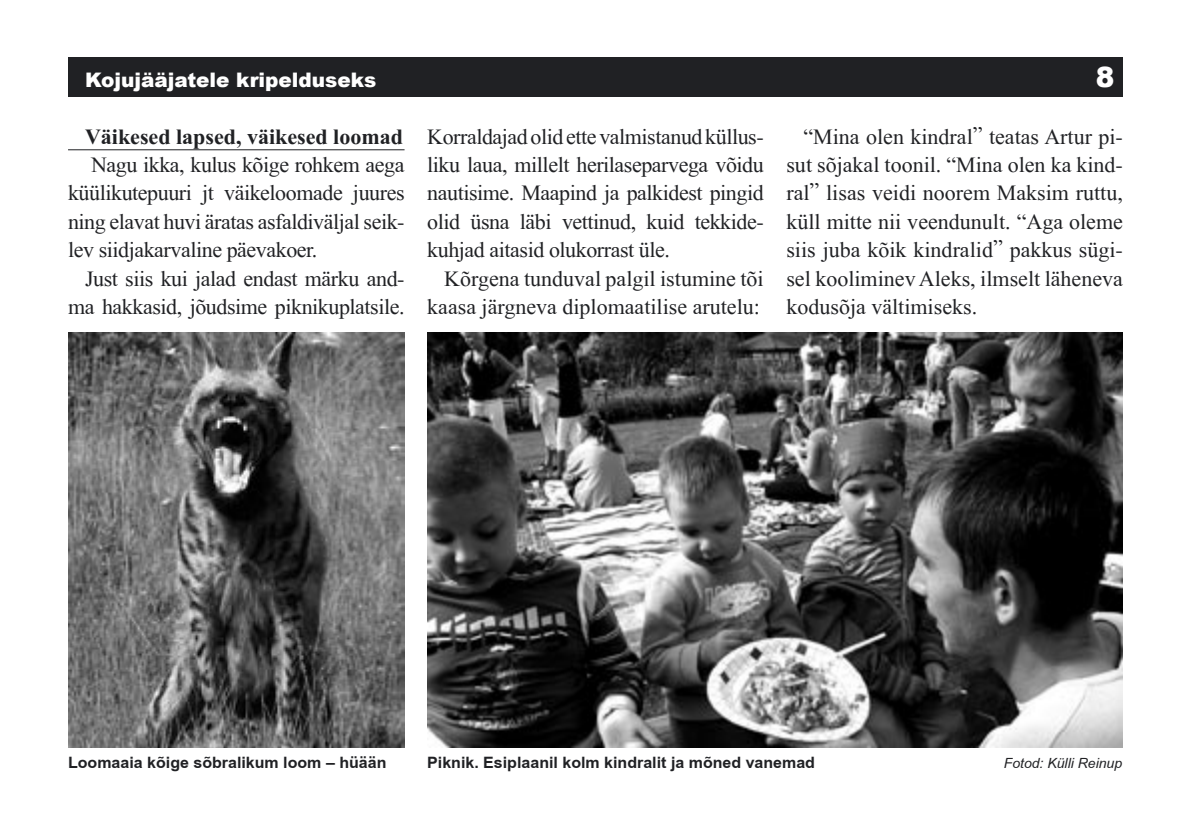
<style>
.page{position:relative;width:1191px;height:840px;background:#fff}
.page>*{position:absolute;margin:0;border:0;box-sizing:border-box;transform-origin:0 0}
.t1{font:900 28px "Arial";color:#fff}
.t2{font:22px/28.4px "EE Times New Roman";letter-spacing:-.02em;color:#202124;text-align:justify}
.t3{font:22px/28.4px "EE Times New Roman";color:#202124;text-align:right}
.t4{font:700 22px "EE Times New Roman";color:#202124}
.t5{font:900 20px "Arial";color:#fff}
.t6{font:700 16px "EE Arial";color:#202124}
.t7{font:italic 14px "EE Arial";color:#202124}
</style>
<div class="page">
<div style="left:68px;top:57px;width:1055px;height:39px;background:#202124"></div>
<img style="left:68px;top:333px;width:336px;height:414px">
<img style="left:427px;top:333px;width:696px;height:414px">
<hr style="left:68px;top:149px;width:336px;height:1px;background:#202124">
<p class="t5" style="left:85px;top:65px;width:293px">Kojujääjatele kripelduseks</p>
<p class="t1" style="left:1095px;top:56px;width:20px">8</p>
<p class="t4" style="left:85px;top:123px;width:319px">Väikesed lapsed, väikesed loomad</p>
<p class="t2" style="left:68px;top:150px;width:338px;text-indent:23px">Nagu ikka, kulus kõige rohkem aega küülikutepuuri jt väikeloomade juures ning elavat huvi äratas asfaldiväljal seik&shy;lev siidjakarvaline päevakoer.</p>
<p class="t2" style="left:68px;top:264px;width:338px;text-align:right">Just siis kui jalad endast märku and&shy;ma hakkasid, jõudsime piknikuplatsile.</p>
<p class="t2" style="left:427px;top:122px;width:338px">Korraldajad olid ette valmistanud küllus&shy;liku laua, millelt herilaseparvega võidu nautisime. Maapind ja palkidest pingid olid üsna läbi vettinud, kuid tekkide&shy;kuhjad aitasid olukorrast üle.</p>
<p class="t3" style="left:427px;top:264px;width:338px">Kõrgena tunduval palgil istumine tõi kaasa järgneva diplomaatilise arutelu:</p>
<p class="t2" style="left:786px;top:122px;width:338px;text-indent:17px">“Mina olen kindral” teatas Artur pi&shy;sut sõjakal toonil. “Mina olen ka kind&shy;ral” lisas veidi noorem Maksim ruttu, küll mitte nii veendunult. “Aga oleme siis juba kõik kindralid” pakkus sügi&shy;sel kooliminev Aleks, ilmselt läheneva kodusõja vältimiseks.</p>
<p class="t6" style="left:68px;top:753px;width:320px">Loomaaia kõige sõbralikum loom – hüään</p>
<p class="t6" style="left:427px;top:753px;width:389px">Piknik. Esiplaanil kolm kindralit ja mõned vanemad</p>
<p class="t7" style="left:1003px;top:755px;width:120px">Fotod: Külli Reinup</p>
</div>
